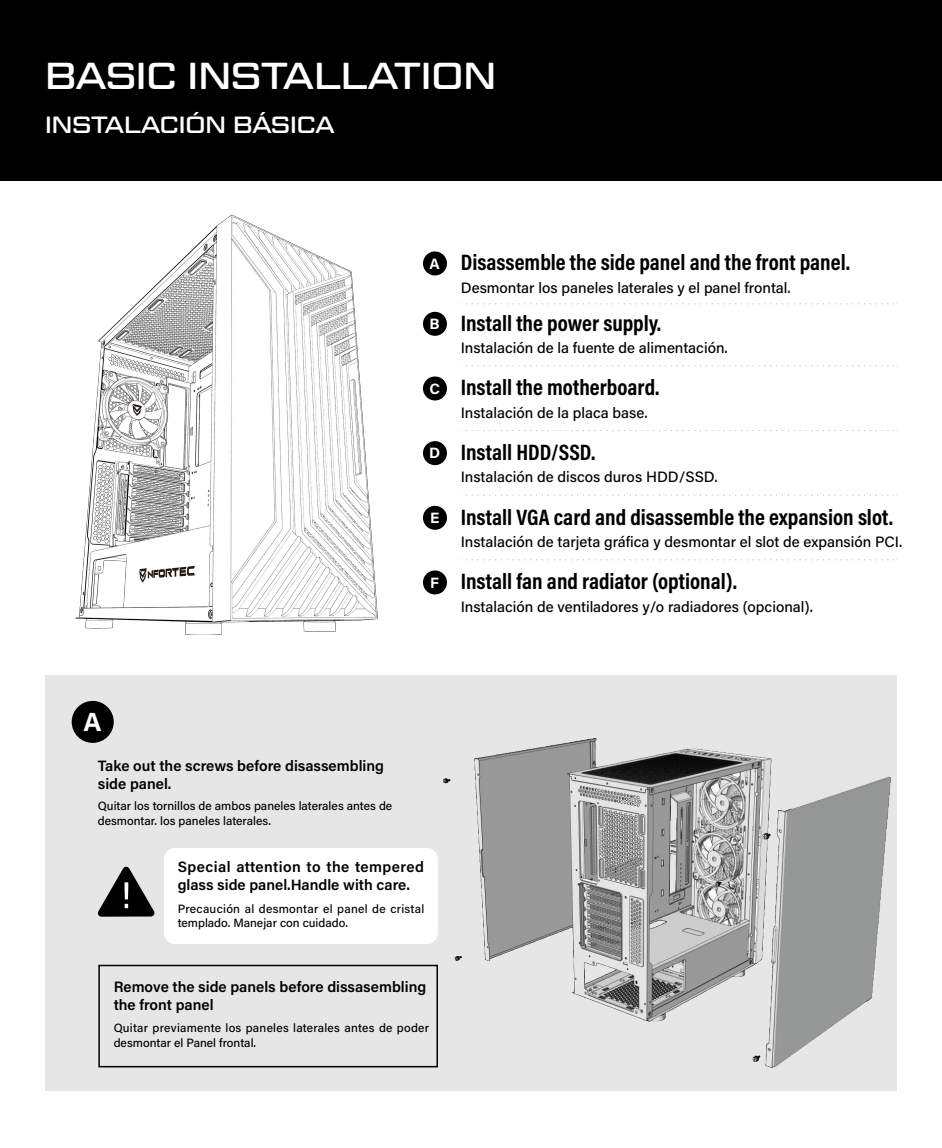
<style>
.page{position:relative;width:942px;height:1148px;background:#fff}
.page>*{position:absolute;margin:0;border:0;box-sizing:border-box;transform-origin:0 0}
.t1{font:37.5px "Geom Graphic";color:#fff}
.t2{font:700 26.25px "Acumin Pro";color:#fff}
.t3{font:23.5px "Geom Graphic";color:#fff}
.t4{font:700 22.5px "Acumin Pro Cond";color:#000}
.t5{font:500 15px "Acumin Pro";color:#000}
.t6{font:600 15px/18px "Acumin Pro";color:#000}
.t7{font:700 15px "Acumin Pro";color:#fff}
.t8{font:500 12px/15px "Acumin Pro";letter-spacing:.005em;color:#000}
</style>
<div class="page">
<div style="left:45px;top:675px;width:851px;height:415px;background:#e6e6e6"></div>
<img style="left:75px;top:215px;width:303px;height:419px">
<div style="left:0;top:0;width:942px;height:181px;background:#000"></div>
<div style="left:423px;top:251px;width:24px;height:24px;background:#000;border-radius:50%"></div>
<div style="left:72px;top:701px;width:42px;height:42px;background:#000;border-radius:50%"></div>
<div style="left:423px;top:312px;width:24px;height:24px;background:#000;border-radius:50%"></div>
<div style="left:423px;top:376px;width:24px;height:24px;background:#000;border-radius:50%"></div>
<div style="left:423px;top:441px;width:24px;height:24px;background:#000;border-radius:50%"></div>
<div style="left:423px;top:506px;width:24px;height:24px;background:#000;border-radius:50%"></div>
<div style="left:423px;top:570px;width:24px;height:24px;background:#000;border-radius:50%"></div>
<svg style="left:461px;top:303px;width:436px;height:1px"></svg>
<svg style="left:461px;top:365px;width:436px;height:1px"></svg>
<svg style="left:461px;top:430px;width:436px;height:1px"></svg>
<svg style="left:461px;top:495px;width:436px;height:1px"></svg>
<svg style="left:461px;top:559px;width:436px;height:1px"></svg>
<div style="left:164px;top:848px;width:274px;height:96px;background:#fff;border-radius:11px"></div>
<svg style="left:97px;top:866px;width:58px;height:51px"></svg>
<div style="left:98px;top:965px;width:340px;height:102px;border:2px solid #000"></div>
<img style="left:444px;top:739px;width:446px;height:328px">
<h1 class="t1" style="left:45px;top:53px;width:453px">BASIC INSTALLATION</h1>
<h3 class="t3" style="left:45px;top:110px;width:291px">INSTALACIÓN BÁSICA</h3>
<p class="t7" style="left:429px;top:253px;width:12px">A</p>
<h3 class="t4" style="left:461px;top:248px;width:391px">Disassemble the side panel and the front panel.</h3>
<p class="t5" style="left:461px;top:277px;width:331px">Desmontar los paneles laterales y el panel frontal.</p>
<p class="t7" style="left:429px;top:313px;width:12px">B</p>
<h3 class="t4" style="left:461px;top:308px;width:202px">Install the power supply.</h3>
<p class="t5" style="left:461px;top:337px;width:268px">Instalación de la fuente de alimentación.</p>
<p class="t7" style="left:429px;top:378px;width:12px">C</p>
<h3 class="t4" style="left:461px;top:373px;width:200px">Install the motherboard.</h3>
<p class="t5" style="left:461px;top:402px;width:188px">Instalación de la placa base.</p>
<p class="t7" style="left:429px;top:443px;width:13px">D</p>
<h3 class="t4" style="left:461px;top:437px;width:136px">Install HDD/SSD.</h3>
<p class="t5" style="left:461px;top:467px;width:258px">Instalación de discos duros HDD/SSD.</p>
<p class="t7" style="left:430px;top:507px;width:11px">E</p>
<h3 class="t4" style="left:461px;top:502px;width:434px">Install VGA card and disassemble the expansion slot.</h3>
<p class="t5" style="left:461px;top:531px;width:443px">Instalación de tarjeta gráfica y desmontar el slot de expansión PCI.</p>
<p class="t7" style="left:430px;top:572px;width:10px">F</p>
<h3 class="t4" style="left:461px;top:567px;width:278px">Install fan and radiator (optional).</h3>
<p class="t5" style="left:461px;top:596px;width:353px">Instalación de ventiladores y/o radiadores (opcional).</p>
<h2 class="t2" style="left:83px;top:703px;width:20px">A</h2>
<p class="t6" style="left:98px;top:756px;width:288px">Take out the screws before disassembling side panel.</p>
<p class="t8" style="left:98px;top:798px;width:296px">Quitar los tornillos de ambos paneles laterales antes de desmontar. los paneles laterales.</p>
<p class="t6" style="left:178px;top:857px;width:248px">Special attention to the tempered glass side panel.Handle with care.</p>
<p class="t8" style="left:178px;top:901px;width:248px;line-height:14.4px">Precaución al desmontar el panel de cristal templado. Manejar con cuidado.</p>
<p class="t6" style="left:114px;top:978px;width:314px">Remove the side panels before dissasembling the front panel</p>
<p class="t8" style="left:114px;top:1020px;width:317px">Quitar previamente los paneles laterales antes de poder desmontar el Panel frontal.</p>
</div>
